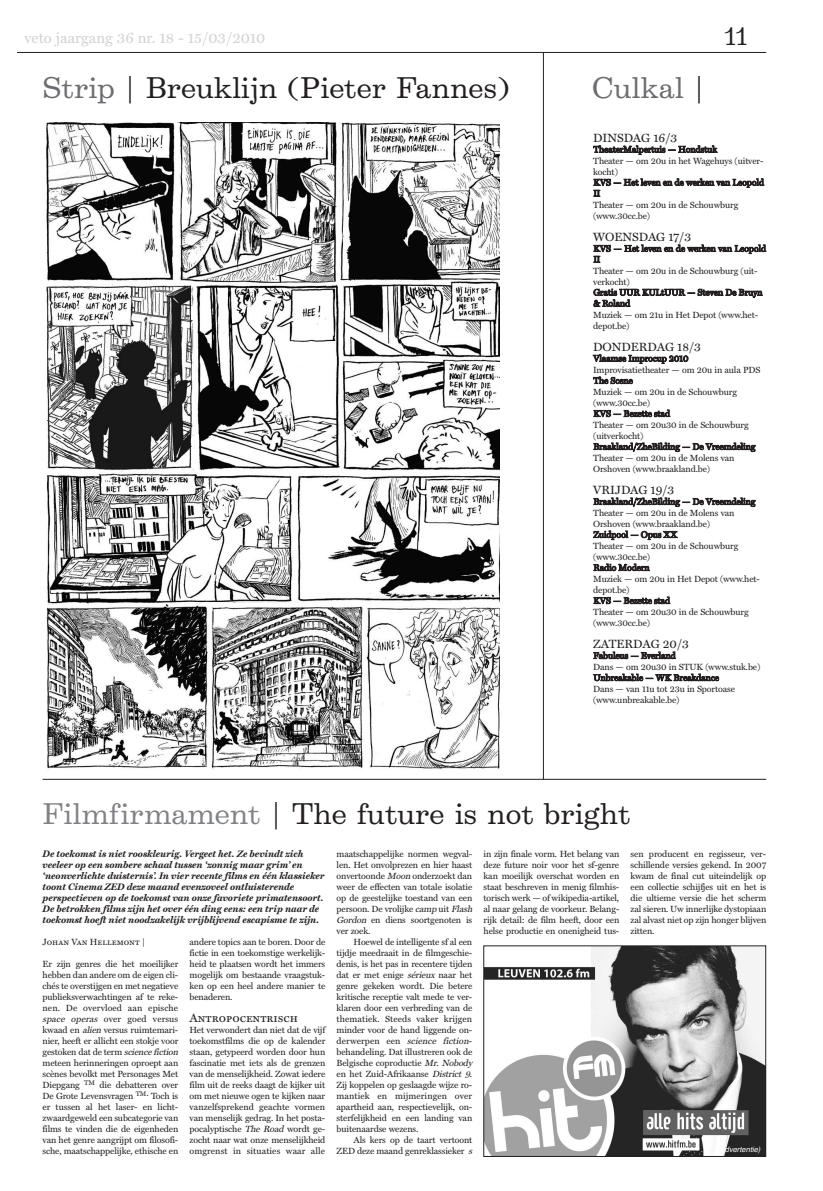
<style>
.page{position:relative;width:823px;height:1191px;background:#fff}
.page>*{position:absolute;margin:0;border:0;box-sizing:border-box;transform-origin:0 0}
.t1{font:27px "Belizio";color:#231f20}
.t2{font:27px "Belizio";color:#6c6d70}
.t3{font:23px "Belizio";color:#231f20}
.t4{font:15px "Miller Text";color:#d1d2d4}
.t5{font:12px "Miller Text Roman SC";color:#231f20}
.t6{font:italic 700 9.5px/11px "Miller Text";color:#231f20}
.t7{font:9px/11px "Miller Text";letter-spacing:-.01em;color:#231f20}
.t8{font:9px "Miller Text Roman SC";color:#231f20}
.t9{font:italic 7.5px "Helvetica";color:#fff}
.s1{color:#6c6d70}
.s2{color:#231f20}
.s3{color:#808285}
.s4{font-style:italic}
</style>
<div class="page">
<hr style="left:17px;top:52px;width:748px;height:1px;background:#231f20">
<img style="left:485px;top:947px;width:278px;height:208px">
<div style="left:483px;top:945px;width:282px;height:212px;border:1px solid #231f20"></div>
<img style="left:47px;top:122px;width:452px;height:647px">
<hr style="left:43px;top:779px;width:722px;height:1px;background:#231f20">
<hr style="left:543px;top:52px;width:1px;height:727px;background:#231f20">
<h3 class="t4" style="left:24px;top:29px;width:242px">veto jaargang 36 nr. 18 - 15/03/2010</h3>
<h2 class="t3" style="left:724px;top:24px;width:24px">11</h2>
<h1 class="t1" style="left:43px;top:72px;width:468px"><span class="s1">Strip</span> | Breuklijn (Pieter Fannes)</h1>
<h1 class="t2" style="left:592px;top:72px;width:113px">Culkal <span class="s2">|</span></h1>
<h3 class="t5" style="left:593px;top:130px;width:85px">DINSDAG 16/3</h3>
<p class="t7" style="left:593px;top:144px;width:172px">TheaterMalpertuis — Hondstuk<br>Theater — om 20u in het Wagehuys (uitver&shy;kocht)<br>KVS — Het leven en de werken van Leopold<br>II<br>Theater — om 20u in de Schouwburg (www.30cc.be)</p>
<h3 class="t5" style="left:593px;top:229px;width:99px">WOENSDAG 17/3</h3>
<p class="t7" style="left:593px;top:243px;width:174px">KVS — Het leven en de werken van Leopold<br>II<br>Theater — om 20u in de Schouwburg (uit&shy;verkocht)<br>Gratis UUR KULtUUR — Steven De Bruyn &amp; Roland<br>Muziek — om 21u in Het Depot (www.het&shy;depot.be)</p>
<h3 class="t5" style="left:593px;top:339px;width:109px">DONDERDAG 18/3</h3>
<p class="t7" style="left:593px;top:353px;width:169px">Vlaamse Improcup 2010<br>Improvisatietheater — om 20u in aula PDS<br>The Scene<br>Muziek — om 20u in de Schouwburg (www.30cc.be)<br>KVS — Bezette stad<br>Theater — om 20u30 in de Schouwburg (uitverkocht)<br>Braakland/ZheBilding — De Vreemdeling<br>Theater — om 20u in de Molens van<br>Orshoven (www.braakland.be)</p>
<h3 class="t5" style="left:593px;top:482px;width:83px">VRIJDAG 19/3</h3>
<p class="t7" style="left:593px;top:496px;width:168px">Braakland/ZheBilding — De Vreemdeling<br>Theater — om 20u in de Molens van<br>Orshoven (www.braakland.be)<br>Zuidpool — Opus XX<br>Theater — om 20u in de Schouwburg (www.30cc.be)<br>Radio Modern<br>Muziek — om 20u in Het Depot (www.het&shy;depot.be)<br>KVS — Bezette stad<br>Theater — om 20u30 in de Schouwburg (www.30cc.be)</p>
<h3 class="t5" style="left:593px;top:636px;width:97px">ZATERDAG 20/3</h3>
<p class="t7" style="left:593px;top:650px;width:168px">Fabuleus — Everland<br>Dans — om 20u30 in STUK (www.stuk.be)<br>Unbreakable — WK Breakdance<br>Dans — van 11u tot 23u in Sportoase (www.unbreakable.be)</p>
<h1 class="t1" style="left:43px;top:798px;width:589px"><span class="s3">Filmfirmament</span> | The future is not bright</h1>
<p class="t6" style="left:43px;top:848px;width:283px">De toekomst is niet rooskleurig. Vergeet het. Ze bevindt zich veeleer op een sombere schaal tussen ‘zonnig maar grim’ en ‘neonverlichte duisternis’. In vier recente films en één klassieker toont Cinema ZED deze maand evenzoveel ontluisterende perspectieven op de toekomst van onze favoriete primatensoort.<br>De betrokken films zijn het over één ding eens: een trip naar de toekomst hoeft niet noodzakelijk vrijblijvend escapisme te zijn.</p>
<p class="t8" style="left:43px;top:936px;width:104px">Johan Van Hellemont |</p>
<p class="t7" style="left:43px;top:958px;width:139px">Er zijn genres die het moeilijker hebben dan andere om de eigen cli&shy;chés te overstijgen en met negatieve publieksverwachtingen af te reke&shy;nen. De overvloed aan epische <span class="s4">space operas</span> over goed versus kwaad en <span class="s4">alien</span> versus ruimtemari&shy;nier, heeft er allicht een stokje voor gestoken dat de term <span class="s4">science fiction </span>meteen herinneringen oproept aan scènes bevolkt met Personages Met Diepgang <sup>TM</sup> die debatteren over De Grote Levensvragen <sup>TM</sup>. Toch is er tussen al het laser- en licht&shy;zwaardgeweld een subcategorie van films te vinden die de eigenheden van het genre aangrijpt om filosofi&shy;sche, maatschappelijke, ethische en</p>
<p class="t7" style="left:189px;top:936px;width:137px;text-align:justify">andere topics aan te boren. Door de fictie in een toekomstige werkelijk&shy;heid te plaatsen wordt het immers mogelijk om bestaande vraagstuk&shy;ken op een heel andere manier te benaderen.</p>
<h3 class="t5" style="left:189px;top:1010px;width:110px">Antropocentrisch</h3>
<p class="t7" style="left:189px;top:1024px;width:137px;text-align:justify">Het verwondert dan niet dat de vijf toekomstfilms die op de kalender staan, getypeerd worden door hun fascinatie met iets als de grenzen van de menselijkheid. Zowat iedere film uit de reeks daagt de kijker uit om met nieuwe ogen te kijken naar vanzelfsprekend geachte vormen van menselijk gedrag. In het posta&shy;pocalyptische <span class="s4">The Road</span> wordt ge&shy;zocht naar wat onze menselijkheid omgrenst in situaties waar alle</p>
<p class="t7" style="left:336px;top:848px;width:137px;text-align:justify">maatschappelijke normen wegval&shy;len. Het onvolprezen en hier haast onvertoonde <span class="s4">Moon</span>onderzoekt dan weer de effecten van totale isolatie op de geestelijke toestand van een persoon. De vrolijke <span class="s4">camp</span> uit <span class="s4">Flash Gordon</span> en diens soortgenoten is ver zoek.</p>
<p class="t7" style="left:336px;top:936px;width:137px;text-align:justify;text-indent:17px">Hoewel de intelligente sf al een tijdje meedraait in de filmgeschie&shy;denis, is het pas in recentere tijden dat er met enige <span class="s4">sérieux</span> naar het genre gekeken wordt. Die betere kritische receptie valt mede te ver&shy;klaren door een verbreding van de thematiek. Steeds vaker krijgen minder voor de hand liggende on&shy;derwerpen een <span class="s4">science fiction&shy;</span>behandeling. Dat illustreren ook de Belgische coproductie <span class="s4">Mr. Nobody </span>en het Zuid-Afrikaanse <span class="s4">District 9</span>.<br>Zij koppelen op geslaagde wijze ro&shy;mantiek en mijmeringen over apartheid aan, respectievelijk, on&shy;sterfelijkheid en een landing van buitenaardse wezens.</p>
<p class="t7" style="left:336px;top:1134px;width:138px;text-align:right">Als kers op de taart vertoont<br>ZED deze maand genreklassieker <span class="s4">s</span></p>
<p class="t7" style="left:483px;top:848px;width:137px;text-align:justify">in zijn finale vorm. Het belang van deze future noir voor het sf-genre kan moeilijk overschat worden en staat beschreven in menig filmhis&shy;torisch werk — of wikipedia-artikel, al naar gelang de voorkeur. Belang&shy;rijk detail: de film heeft, door een helse productie en onenigheid tus-</p>
<p class="t7" style="left:630px;top:848px;width:137px;text-align:justify">sen producent en regisseur, ver&shy;schillende versies gekend. In 2007 kwam de final cut uiteindelijk op een collectie schijfjes uit en het is die ultieme versie die het scherm zal sieren. Uw innerlijke dystopiaan zal alvast niet op zijn honger blijven zitten.</p>
<p class="t9" style="left:717px;top:1145px;width:46px">(advertentie)</p>
</div>
